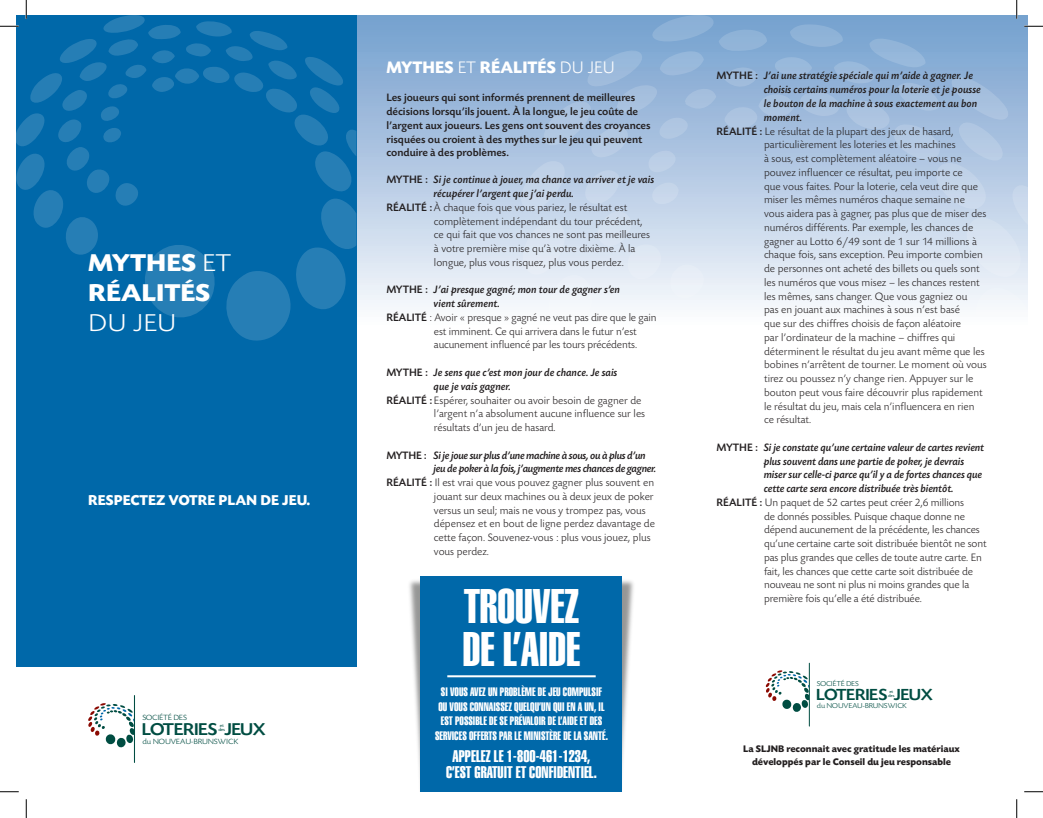
<style>
.page{position:relative;width:1043px;height:818px;background:#fff}
.page>*{position:absolute;margin:0;border:0;box-sizing:border-box;transform-origin:0 0}
.t1{font:47.75px/42.9px "Helvetica Extra Compressed";color:#fff}
.t2{font:700 25.5px/30px "Today SB";color:#fff;text-align:right;scale:1.1 1}
.t3{font:300 25.5px "Today SB";color:#fff;scale:1.1 1}
.t4{font:500 18px "Today SB";letter-spacing:-.06em;color:#004d42;scale:1.1 1}
.t5{font:700 17.5px "Today SB";color:#fff}
.t6{font:500 16.88px "Today SB";letter-spacing:-.06em;color:#004d42;scale:1.1 1}
.t7{font:16.62px/16.1px "Helvetica Extra Compressed";color:#fff;text-align:center}
.t8{font:700 15px "Today SB";color:#fff}
.t9{font:12.12px/14.5px "Helvetica Extra Compressed";color:#fff;text-align:center}
.t10{font:300 11.25px/13.8px "Today SB";color:#231f20}
.t11{font:11.25px/13.8px "Today SB Med Ita";letter-spacing:-.01em;color:#231f20}
.t12{font:500 11.25px/13.8px "Today SB";color:#231f20}
.t13{font:11.25px/13.8px "Today SB Med Ita";letter-spacing:-.03em;color:#231f20}
.t14{font:700 10px/12.5px "Today SB";color:#231f20;text-align:center}
.t15{font:300 7.88px "Today SB";letter-spacing:-.02em;color:#004d42;scale:1.1 1}
.t16{font:300 7.88px "Today SB";letter-spacing:-.04em;color:#004d42;scale:1.1 1}
.t17{font:300 7.38px "Today SB";letter-spacing:-.02em;color:#004d42;scale:1.1 1}
.t18{font:300 7.38px "Today SB";letter-spacing:-.04em;color:#004d42;scale:1.1 1}
.t19{font:4.75px/3.9px "Today SB";color:#004d42;scale:1.1 1}
.t20{font:4.5px/3.6px "Today SB";color:#004d42;scale:1.1 1}
.s1{font-weight:300}
.s2{font-family:"Today SB";font-weight:500}
.s3{font-weight:500}
</style>
<div class="page">
<svg style="left:765px;top:670px;width:43px;height:42px"></svg>
<hr style="left:808px;top:663px;width:1px;height:63px;background:#004d42">
<svg style="left:88px;top:702px;width:46px;height:46px"></svg>
<hr style="left:134px;top:695px;width:1px;height:67px;background:#004d42">
<img style="left:409px;top:577px;width:225px;height:214px">
<div style="left:421px;top:576px;width:201px;height:215px;background:#0068a9"></div>
<hr style="left:447px;top:675px;width:148px;height:2px;background:#fff">
<div style="left:348px;top:15px;width:680px;height:374px;background:linear-gradient(to bottom,#739ecd,#fff)"></div>
<div style="left:16px;top:15px;width:340px;height:651px;background:#0068a9"></div>
<svg style="left:519px;top:14px;width:509px;height:375px"></svg>
<svg style="left:16px;top:15px;width:340px;height:326px"></svg>
<svg style="left:0;top:25px;width:19px;height:2px"></svg>
<svg style="left:1024px;top:25px;width:18px;height:2px"></svg>
<svg style="left:0;top:791px;width:19px;height:1px"></svg>
<svg style="left:1024px;top:791px;width:18px;height:1px"></svg>
<svg style="left:25px;top:0;width:2px;height:19px"></svg>
<svg style="left:25px;top:799px;width:2px;height:19px"></svg>
<svg style="left:1015px;top:0;width:2px;height:19px"></svg>
<svg style="left:1016px;top:799px;width:1px;height:19px"></svg>
<h2 class="t2" style="left:88px;top:248px;width:117px">es <span class="s1">et </span>réalités</h2>
<h2 class="t3" style="left:88px;top:309px;width:55px">du jeu</h2>
<h2 class="t2" style="left:88px;top:248px;width:39px">Myth</h2>
<h3 class="t8" style="left:88px;top:492px;width:141px">RESPECTEZ VOTRE PLAN</h3>
<h3 class="t8" style="left:260px;top:492px;width:51px">DE JEU.</h3>
<p class="t16" style="left:142px;top:713px;width:42px">SOCIÉTÉ DES</p>
<h3 class="t4" style="left:141px;top:719px;width:115px">LOTERIES JEUX</h3>
<p class="t19" style="left:218px;top:724px;width:7px">et des</p>
<p class="t15" style="left:142px;top:737px;width:89px">du NOUVEAU-BRUNSWICK</p>
<h3 class="t5" style="left:386px;top:58px;width:27px">Myth</h3>
<h3 class="t5" style="left:435px;top:58px;width:163px">es <span class="s1">et</span> réalités <span class="s1">du jeu</span></h3>
<p class="t12" style="left:386px;top:91px;width:266px">Les joueurs qui sont informés prennent de meilleures décisions lorsqu’ils jouent. À la longue, le jeu coûte de l’argent aux joueurs. Les gens ont souvent des croyances risquées ou croient à des mythes sur le jeu qui peuvent conduire à des problèmes.</p>
<p class="t11" style="left:434px;top:173px;width:222px;text-indent:-47px"><span class="s2">Myt he :</span> Si je continue à jouer, ma chance va arriver et je vais récupérer l’argent que j’ai perdu.</p>
<p class="t12" style="left:386px;top:201px;width:20px">Réalit</p>
<p class="t10" style="left:434px;top:201px;width:218px;text-indent:-13px"><span class="s3">é :</span> À chaque fois que vous pariez, le résultat est complètement indépendant du tour précédent, ce qui fait que vos chances ne sont pas meilleures à votre première mise qu’à votre dixième. À la longue, plus vous risquez, plus vous perdez.</p>
<p class="t11" style="left:434px;top:283px;width:188px;text-indent:-47px"><span class="s2">Mythe :</span> J’ai presque gagné; mon tour de gagner s’en vient sûrement.</p>
<p class="t12" style="left:386px;top:311px;width:20px">Réalit</p>
<p class="t10" style="left:434px;top:311px;width:224px;text-indent:-13px"><span class="s3">é</span> : Avoir « presque » gagné ne veut pas dire que le gain est imminent. Ce qui arrivera dans le futur n’est aucunement influencé par les tours précédents.</p>
<p class="t11" style="left:434px;top:366px;width:185px;text-indent:-47px"><span class="s2">Myt he :</span> Je sens que c’est mon jour de chance. Je sais que je vais gagner.</p>
<p class="t12" style="left:386px;top:393px;width:20px">Réalit</p>
<p class="t10" style="left:434px;top:393px;width:213px;text-indent:-13px"><span class="s3">é :</span> Espérer, souhaiter ou avoir besoin de gagner de l’argent n’a absolument aucune influence sur les résultats d’un jeu de hasard.</p>
<p class="t13" style="left:434px;top:448px;width:224px;text-indent:-47px"><span class="s2">Myt he :</span> Si je joue sur plus d’une machine à sous, ou à plus d’un jeu de poker à la fois, j’augmente mes chances de gagner.</p>
<p class="t12" style="left:386px;top:476px;width:20px">Réalit</p>
<p class="t10" style="left:434px;top:476px;width:222px;text-indent:-13px"><span class="s3">é :</span> Il est vrai que vous pouvez gagner plus souvent en jouant sur deux machines ou à deux jeux de poker versus un seul; mais ne vous y trompez pas, vous dépensez et en bout de ligne perdez davantage de cette façon. Souvenez-vous : plus vous jouez, plus vous perdez.</p>
<h1 class="t1" style="left:462px;top:585px;width:119px">TROUVEZ<br>DE L’AIDE</h1>
<p class="t9" style="left:435px;top:684px;width:174px">SI VOUS AVEZ UN PROBLÈME DE JEU COMPULSIF<br>OU VOUS CONNAISSEZ QUELQU’UN QUI EN A UN, IL EST POSSIBLE DE SE PRÉVALOIR DE L’AIDE ET DES SERVICES OFFERTS PAR LE MINISTÈRE DE LA SANTÉ.</p>
<h3 class="t7" style="left:446px;top:747px;width:152px">APPELEZ LE 1-800-461-1234,<br>C’EST GRATUIT ET CONFIDENTIEL.</h3>
<p class="t11" style="left:764px;top:69px;width:219px;text-indent:-47px"><span class="s2">Myt he :</span> J’ai une stratégie spéciale qui m’aide à gagner. Je choisis certains numéros pour la loterie et je pousse le bouton de la machine à sous exactement au bon moment.</p>
<p class="t12" style="left:716px;top:124px;width:20px">Réalit</p>
<p class="t10" style="left:764px;top:124px;width:224px;text-indent:-13px"><span class="s3">é :</span> Le résultat de la plupart des jeux de hasard, particulièrement les loteries et les machines<br>à sous, est complètement aléatoire – vous ne pouvez influencer ce résultat, peu importe ce<br>que vous faites. Pour la loterie, cela veut dire que miser les mêmes numéros chaque semaine ne vous aidera pas à gagner, pas plus que de miser des numéros différents. Par exemple, les chances de gagner au Lotto 6/49 sont de 1 sur 14 millions à chaque fois, sans exception. Peu importe combien de personnes ont acheté des billets ou quels sont les numéros que vous misez – les chances restent les mêmes, sans changer. Que vous gagniez ou<br>pas en jouant aux machines à sous n’est basé<br>que sur des chiffres choisis de façon aléatoire<br>par l’ordinateur de la machine – chiffres qui déterminent le résultat du jeu avant même que les bobines n’arrêtent de tourner. Le moment où vous tirez ou poussez n’y change rien. Appuyer sur le bouton peut vous faire découvrir plus rapidement le résultat du jeu, mais cela n’influencera en rien ce résultat.</p>
<p class="t11" style="left:764px;top:441px;width:222px;text-indent:-47px"><span class="s2">Myt he :</span> Si je constate qu’une certaine valeur de cartes revient plus souvent dans une partie de poker, je devrais miser sur celle-ci parce qu’il y a de fortes chances que cette carte sera encore distribuée très bientôt.</p>
<p class="t12" style="left:716px;top:495px;width:20px">Réalit</p>
<p class="t10" style="left:764px;top:496px;width:224px;text-indent:-13px"><span class="s3">é :</span> Un paquet de 52 cartes peut créer 2,6 millions<br>de donnés possibles. Puisque chaque donne ne dépend aucunement de la précédente, les chances qu’une certaine carte soit distribuée bientôt ne sont pas plus grandes que celles de toute autre carte. En fait, les chances que cette carte soit distribuée de nouveau ne sont ni plus ni moins grandes que la première fois qu’elle a été distribuée.</p>
<p class="t18" style="left:816px;top:680px;width:40px">SOCIÉTÉ DES</p>
<h3 class="t6" style="left:815px;top:685px;width:108px">LOTERIES JEUX</h3>
<p class="t20" style="left:888px;top:690px;width:7px">et des</p>
<p class="t17" style="left:817px;top:702px;width:83px">du NOUVEAU-BRUNSWICK</p>
<p class="t14" style="left:743px;top:742px;width:218px">La SLJNB reconnait avec gratitude les matériaux développés par le Conseil du jeu responsable</p>
</div>
